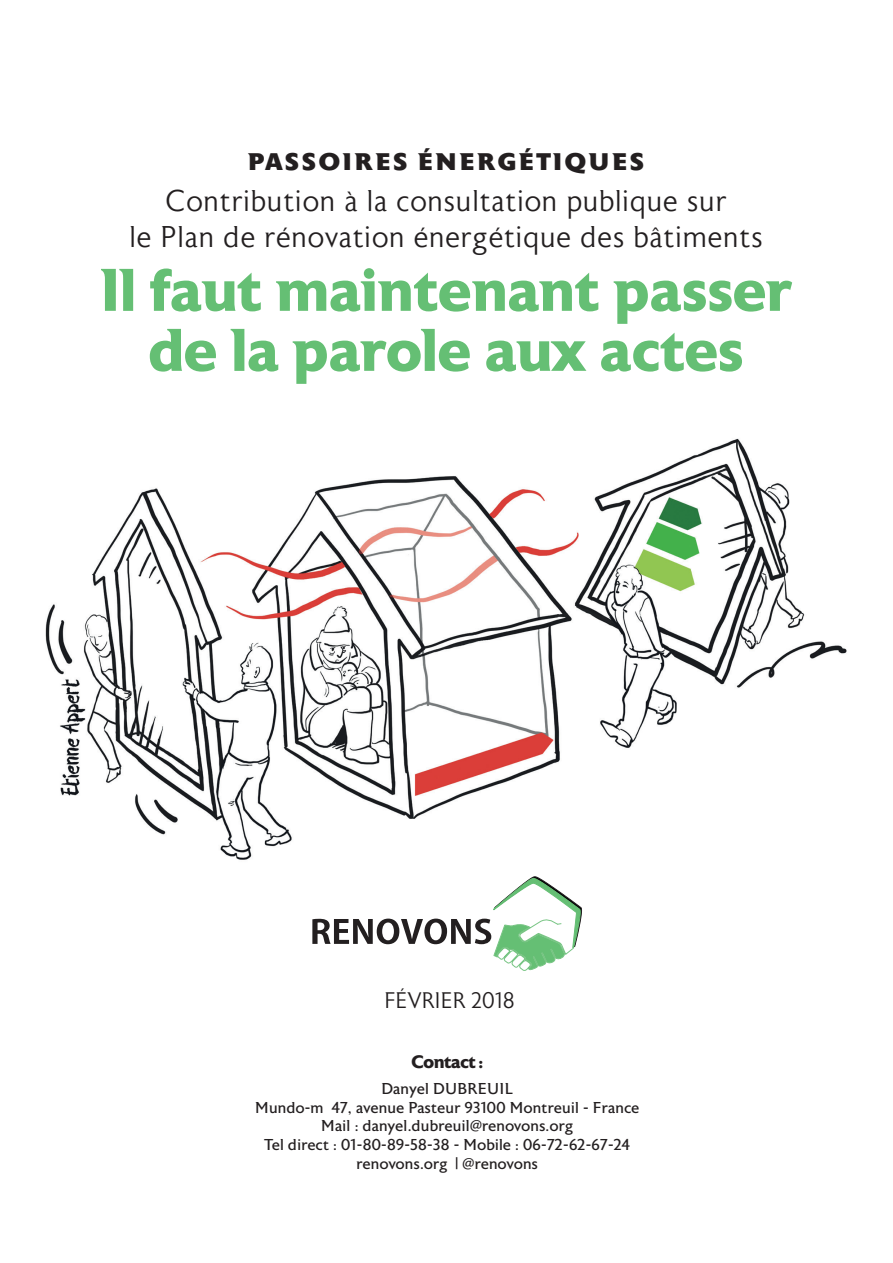
<style>
.page{position:relative;width:893px;height:1263px;background:#fff}
.page>*{position:absolute;margin:0;border:0;box-sizing:border-box;transform-origin:0 0}
.t1{font:700 60px/60px "Astoria W00";color:#65bf74;text-align:center}
.t2{font:300 30px/36px "Astoria W00";color:#231f20;text-align:center}
.t3{font:800 24px "Astoria W00";letter-spacing:.1em;color:#231f20}
.t4{font:300 22.5px "Astoria W00";letter-spacing:-.03em;color:#231f20}
.t5{font:700 18px "Astoria W00";letter-spacing:-.025em;color:#231f20}
.t6{font:15.75px/18.8px "Astoria W00";letter-spacing:-.025em;color:#231f20;text-align:center}
</style>
<div class="page">
<svg style="left:312px;top:877px;width:270px;height:94px"></svg>
<img style="left:45px;top:438px;width:802px;height:422px">
<h3 class="t3" style="left:248px;top:148px;width:398px">PASSOIRES ÉNERGÉTIQUES</h3>
<h2 class="t2" style="left:129px;top:183px;width:636px">Contribution à la consultation publique sur<br>le Plan de rénovation énergétique des bâtiments</h2>
<h1 class="t1" style="left:100px;top:260px;width:693px">Il faut maintenant passer de la parole aux actes</h1>
<h3 class="t4" style="left:384px;top:988px;width:133px">FÉVRIER 2018</h3>
<p class="t5" style="left:411px;top:1051px;width:73px">Contact :</p>
<p class="t6" style="left:255px;top:1080px;width:386px">Danyel DUBREUIL<br>Mundo-m 47, avenue Pasteur 93100 Montreuil - France Mail : danyel.dubreuil@renovons.org<br>Tel direct : 01-80-89-58-38 - Mobile : 06-72-62-67-24 renovons.org | @renovons</p>
</div>
